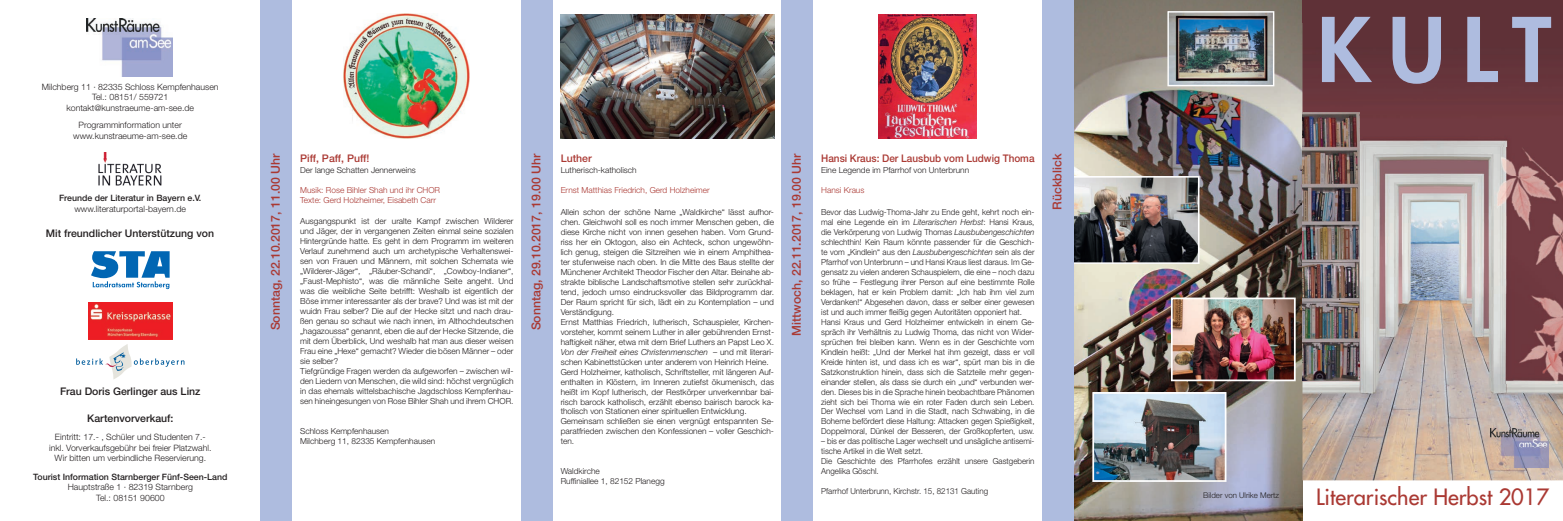
<style>
.page{position:relative;width:1563px;height:521px;background:#fff}
.page>*{position:absolute;margin:0;border:0;box-sizing:border-box;transform-origin:0 0}
.t1{font:800 86.54px "Futura";color:#aebcdf}
.t2{font:21.88px "Futura";color:#aa3933}
.t3{font:500 12.25px "Helvetica Neue LT";color:#aa3933}
.t4{font:500 10.5px "Helvetica Neue LT";color:#231f20}
.t5{font:500 10.5px "Helvetica Neue LT";color:#aa3933;scale:.95 1}
.t6{font:500 10.5px "Helvetica Neue LT";color:#aa3933}
.t7{font:300 8.75px/10.5px "Helvetica Neue LT";color:#231f20;text-align:center}
.t8{font:500 8.75px "Helvetica Neue LT";color:#231f20}
.t9{font:300 8.31px/10px "Helvetica Neue LT";color:#231f20}
.t10{font:300 8.31px/10px "Helvetica Neue LT";color:#231f20;scale:.96 1}
.t11{font:300 8.31px/10px "Helvetica Neue LT";color:#aa3933}
.t12{font:300 7.88px "Helvetica Neue LT";color:#231f20}
.s1{font-style:italic}
</style>
<div class="page">
<img style="left:1073px;top:0;width:229px;height:521px">
<div style="left:260px;top:0;width:32px;height:521px;background:#aebcdf"></div>
<div style="left:521px;top:0;width:31px;height:521px;background:#aebcdf"></div>
<div style="left:781px;top:0;width:32px;height:521px;background:#aebcdf"></div>
<div style="left:1302px;top:0;width:261px;height:15px;background:#5f3137"></div>
<img style="left:1302px;top:15px;width:261px;height:465px">
<img style="left:1490px;top:429px;width:58px;height:38px">
<img style="left:1302px;top:113px;width:58px;height:268px">
<img style="left:1494px;top:147px;width:69px;height:236px">
<img style="left:879px;top:15px;width:98px;height:124px">
<img style="left:561px;top:15px;width:213px;height:124px">
<img style="left:344px;top:13px;width:126px;height:126px">
<img style="left:1073px;top:176px;width:126px;height:88px">
<img style="left:1171px;top:297px;width:124px;height:84px">
<img style="left:1092px;top:392px;width:134px;height:90px">
<img style="left:1167px;top:11px;width:107px;height:75px">
<div style="left:1042px;top:0;width:31px;height:521px;background:#aebcdf"></div>
<svg style="left:91px;top:251px;width:79px;height:38px"></svg>
<img style="left:88px;top:303px;width:84px;height:36px">
<img style="left:87px;top:19px;width:86px;height:57px">
<img style="left:98px;top:153px;width:64px;height:33px">
<svg style="left:76px;top:344px;width:108px;height:35px"></svg>
<p class="t7" style="left:42px;top:81px;width:178px">Milchberg 11 · 82335 Schloss Kempfenhausen<br>Tel.: 08151/ 559721 kontakt@kunstraeume-am-see.de</p>
<p class="t7" style="left:73px;top:120px;width:115px">Programminformation unter www.kunstraeume-am-see.de</p>
<p class="t8" style="left:59px;top:192px;width:144px">Freunde der Literatur in Bayern e.V.</p>
<p class="t7" style="left:74px;top:203px;width:113px">www.literaturportal-bayern.de</p>
<p class="t4" style="left:46px;top:227px;width:170px">Mit freundlicher Unterstützung von</p>
<p class="t4" style="left:60px;top:385px;width:142px">Frau Doris Gerlinger aus Linz</p>
<p class="t4" style="left:87px;top:412px;width:88px">Kartenvorverkauf:</p>
<p class="t7" style="left:49px;top:432px;width:164px">Eintritt: 17.- , Schüler und Studenten 7.- inkl. Vorverkaufsgebühr bei freier Platzwahl.<br>Wir bitten um verbindliche Reservierung.</p>
<p class="t8" style="left:33px;top:471px;width:196px">Tourist Information Starnberger Fünf-Seen-Land</p>
<p class="t7" style="left:68px;top:482px;width:127px">Hauptstraße 1 · 82319 Starnberg<br>Tel.: 08151 90600</p>
<h3 class="t3" style="left:268px;top:330px;width:178px;rotate:-90deg">Sonntag, 22.10.2017, 11.00 Uhr</h3>
<h3 class="t3" style="left:529px;top:330px;width:178px;rotate:-90deg">Sonntag, 29.10.2017, 19.00 Uhr</h3>
<p class="t6" style="left:300px;top:152px;width:71px">Piff, Paff, Puff!</p>
<p class="t9" style="left:300px;top:165px;width:117px">Der lange Schatten Jennerweins</p>
<p class="t11" style="left:300px;top:185px;width:141px">Musik: Rose Bihler Shah und ihr CHOR<br>Texte: Gerd Holzheimer, Eisabeth Carr</p>
<p class="t9" style="left:300px;top:216px;width:215px">Ausgangspunkt ist der uralte Kampf zwischen Wilderer und Jäger, der in vergangenen Zeiten einmal seine sozialen Hintergründe hatte. Es geht in dem Programm im weiteren Verlauf zunehmend auch um archetypische Verhaltenswei&shy;sen von Frauen und Männern, mit solchen Schemata wie „Wilderer-Jäger“, „Räuber-Schandi“, „Cowboy-Indianer“, „Faust-Mephisto“, was die männliche Seite angeht. Und was die weibliche Seite betrifft: Weshalb ist eigentlich der Böse immer interessanter als der brave? Und was ist mit der wuidn Frau selber? Die auf der Hecke sitzt und nach drau&shy;ßen genau so schaut wie nach innen, im Althochdeutschen „hagazoussa“ genannt, eben die auf der Hecke Sitzende, die mit dem Überblick, Und weshalb hat man aus dieser weisen Frau eine „Hexe“ gemacht? Wieder die bösen Männer – oder sie selber?<br>Tiefgründige Fragen werden da aufgeworfen – zwischen wil&shy;den Liedern von Menschen, die wild sind: höchst vergnüglich in das ehemals wittelsbachische Jagdschloss Kempfenhau&shy;sen hineingesungen von Rose Bihler Shah und ihrem CHOR.</p>
<p class="t9" style="left:300px;top:425px;width:137px">Schloss Kempfenhausen<br>Milchberg 11, 82335 Kempfenhausen</p>
<p class="t6" style="left:561px;top:152px;width:33px">Luther</p>
<p class="t9" style="left:561px;top:165px;width:78px">Lutherisch-katholisch</p>
<p class="t11" style="left:561px;top:185px;width:151px">Ernst Matthias Friedrich, Gerd Holzheimer</p>
<p class="t9" style="left:561px;top:207px;width:215px">Allein schon der schöne Name „Waldkirche“ lässt aufhor&shy;chen. Gleichwohl soll es noch immer Menschen geben, die diese Kirche nicht von innen gesehen haben. Vom Grund&shy;riss her ein Oktogon, also ein Achteck, schon ungewöhn&shy;lich genug, steigen die Sitzreihen wie in einem Amphithea&shy;ter stufenweise nach oben. In die Mitte des Baus stellte der Münchener Architekt Theodor Fischer den Altar. Beinahe ab&shy;strakte biblische Landschaftsmotive stellen sehr zurückhal&shy;tend, jedoch umso eindrucksvoller das Bildprogramm dar.<br>Der Raum spricht für sich, lädt ein zu Kontemplation – und Verständigung.<br>Ernst Matthias Friedrich, lutherisch, Schauspieler, Kirchen&shy;vorsteher, kommt seinem Luther in aller gebührenden Ernst&shy;haftigkeit näher, etwa mit dem Brief Luthers an Papst Leo X.<br><span class="s1">Von der Freiheit eines Christenmenschen</span> – und mit literari&shy;schen Kabinettstücken unter anderem von Heinrich Heine.<br>Gerd Holzheimer, katholisch, Schriftsteller, mit längeren Auf&shy;enthalten in Klöstern, im Inneren zutiefst ökumenisch, das heißt im Kopf lutherisch, der Restkörper unverkennbar bai&shy;risch barock katholisch, erzählt ebenso bairisch barock ka&shy;tholisch von Stationen einer spirituellen Entwicklung.<br>Gemeinsam schließen sie einen vergnügt entspannten Se&shy;paratfrieden zwischen den Konfessionen – voller Geschich&shy;ten.</p>
<p class="t9" style="left:561px;top:466px;width:105px">Waldkirche<br>Ruffiniallee 1, 82152 Planegg</p>
<h3 class="t3" style="left:789px;top:336px;width:183px;rotate:-90deg">Mittwoch, 22.11.2017, 19.00 Uhr</h3>
<p class="t5" style="left:821px;top:152px;width:226px">Hansi Kraus: Der Lausbub vom Ludwig Thoma</p>
<p class="t9" style="left:821px;top:165px;width:149px">Eine Legende im Pfarrhof von Unterbrunn</p>
<p class="t11" style="left:821px;top:185px;width:45px">Hansi Kraus</p>
<p class="t10" style="left:821px;top:207px;width:224px">Bevor das Ludwig-Thoma-Jahr zu Ende geht, kehrt noch ein&shy;mal eine Legende ein im <span class="s1">Literarischen Herbst</span>: Hansi Kraus, die Verkörperung von Ludwig Thomas <span class="s1">Lausbubengeschichten </span>schlechthin! Kein Raum könnte passender für die Geschich&shy;te vom „Kindlein“ aus den <span class="s1">Lausbubengeschichten</span> sein als der Pfarrhof von Unterbrunn – und Hansi Kraus liest daraus. Im Ge&shy;gensatz zu vielen anderen Schauspielern, die eine – noch dazu so frühe – Festlegung ihrer Person auf eine bestimmte Rolle beklagen, hat er kein Problem damit: „Ich hab ihm viel zum Verdanken!“ Abgesehen davon, dass er selber einer gewesen ist und auch immer fleißig gegen Autoritäten opponiert hat.<br>Hansi Kraus und Gerd Holzheimer entwickeln in einem Ge&shy;spräch ihr Verhältnis zu Ludwig Thoma, das nicht von Wider&shy;sprüchen frei bleiben kann. Wenn es in der Geschichte vom Kindlein heißt: „Und der Merkel hat ihm gezeigt, dass er voll Kreide hinten ist, und dass ich es war“, spürt man bis in die Satzkonstruktion hinein, dass sich die Satzteile mehr gegen&shy;einander stellen, als dass sie durch ein „und“ verbunden wer&shy;den. Dieses bis in die Sprache hinein beobachtbare Phänomen zieht sich bei Thoma wie ein roter Faden durch sein Leben.<br>Der Wechsel vom Land in die Stadt, nach Schwabing, in die Boheme befördert diese Haltung: Attacken gegen Spießigkeit, Doppelmoral, Dünkel der Besseren, der Großkopferten, usw.</p>
<p class="t10" style="left:821px;top:436px;width:224px">– bis er das politische Lager wechselt und unsägliche antisemi&shy;tische Artikel in die Welt setzt.<br>Die Geschichte des Pfarrhofes erzählt unsere Gastgeberin Angelika Göschl.</p>
<p class="t10" style="left:821px;top:486px;width:175px">Pfarrhof Unterbrunn, Kirchstr. 15, 82131 Gauting</p>
<h3 class="t3" style="left:1050px;top:210px;width:57px;rotate:-90deg">Rückblick</h3>
<h1 class="t1" style="left:1317px;top:-8px;width:235px">KULT</h1>
<p class="t12" style="left:1203px;top:490px;width:77px">Bilder von Ulrike Mertz</p>
<h2 class="t2" style="left:1316px;top:483px;width:234px">Literarischer Herbst 2017</h2>
</div>
